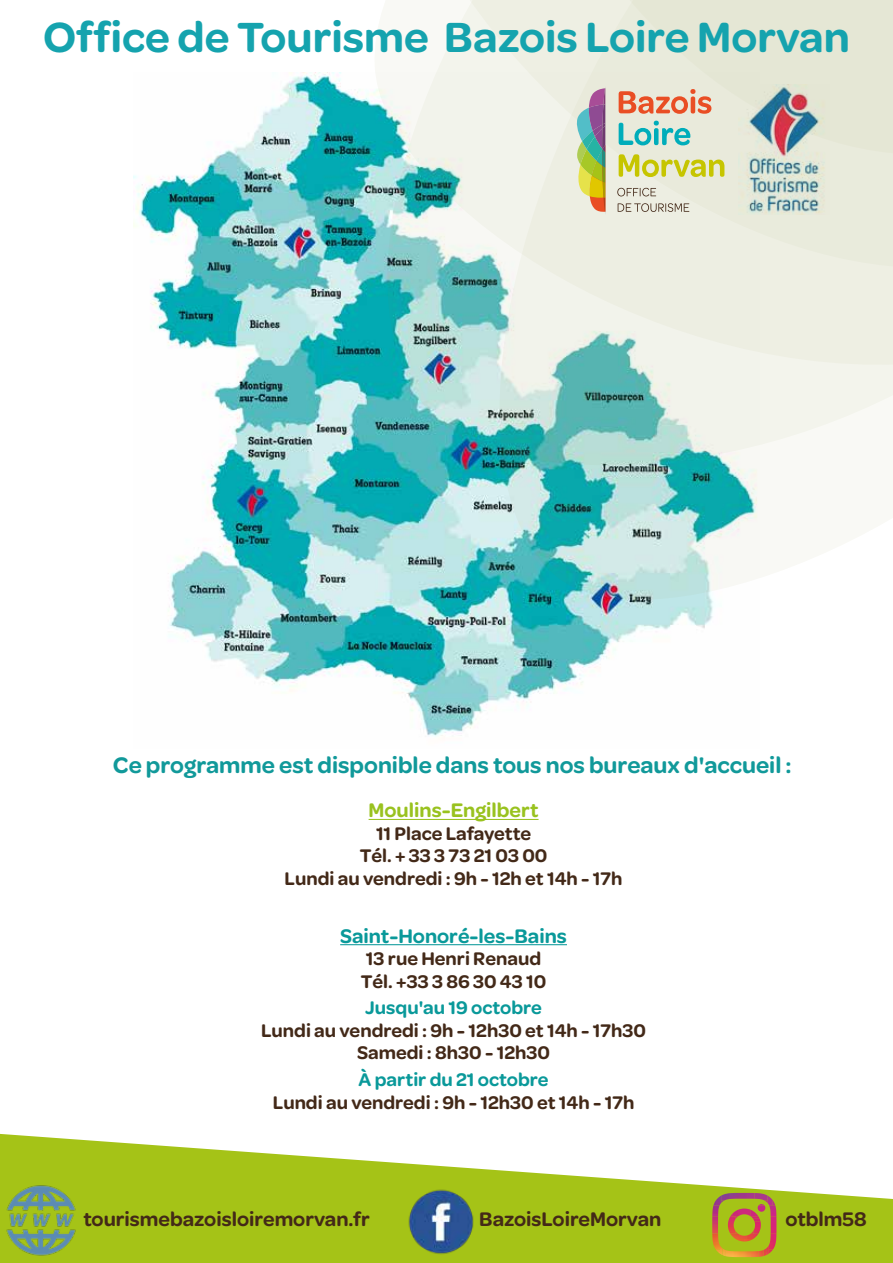
<style>
.page{position:relative;width:893px;height:1263px;background:#fff}
.page>*{position:absolute;margin:0;border:0;box-sizing:border-box;transform-origin:0 0}
.t1{font:600 45px "Omnes";color:#15a3ae}
.t2{font:600 24px "Omnes";color:#11999a}
.t3{font:600 21px "Omnes";color:#432918}
.t4{font:600 21px "Omnes";color:#0a999a}
.t5{font:600 21px "Omnes";color:#99c21f}
.t6{font:600 19.5px/22.5px "Omnes";color:#432918;text-align:center}
.t7{font:600 19.5px "Omnes";color:#0a999a}
</style>
<div class="page">
<svg style="left:0;top:1134px;width:893px;height:129px;fill:#a5c317"></svg>
<img style="left:134px;top:72px;width:580px;height:664px">
<img style="left:375px;top:366px;width:123px;height:101px">
<svg style="left:498px;top:366px;width:395px;height:235px"></svg>
<svg style="left:369px;top:72px;width:524px;height:294px;background:#c7e1d9"></svg>
<svg style="left:371px;top:0;width:522px;height:270px"></svg>
<svg style="left:491px;top:0;width:402px;height:156px;background:#e3e5d7"></svg>
<svg style="left:577px;top:86px;width:29px;height:129px;background:#abae87"></svg>
<svg style="left:619px;top:89px;width:92px;height:25px;background:#e9a68b"></svg>
<svg style="left:619px;top:121px;width:71px;height:24px;background:#8dd2ce"></svg>
<svg style="left:619px;top:154px;width:105px;height:23px;background:#dada7e"></svg>
<svg style="left:617px;top:188px;width:39px;height:8px"></svg>
<svg style="left:618px;top:203px;width:71px;height:9px"></svg>
<hr style="left:369px;top:819px;width:170px;height:1px;background:#99c21f">
<hr style="left:340px;top:944px;width:227px;height:1px;background:#0a999a">
<img style="left:399px;top:1179px;width:84px;height:84px">
<img style="left:0;top:1179px;width:81px;height:81px">
<svg style="left:712px;top:1193px;width:64px;height:64px;background:#b68f37"></svg>
<h1 class="t1" style="left:43px;top:5px;width:808px">Office de Tourisme Bazois Loire Morvan</h1>
<p class="t2" style="left:113px;top:748px;width:680px">Ce programme est disponible dans tous nos bureaux d'accueil :</p>
<p class="t5" style="left:369px;top:795px;width:171px">Moulins-Engilbert</p>
<p class="t6" style="left:285px;top:821px;width:339px">11 Place Lafayette<br>Tél. + 33 3 73 21 03 00<br>Lundi au vendredi : 9h - 12h et 14h - 17h</p>
<p class="t4" style="left:340px;top:921px;width:228px">Saint-Honoré-les-Bains</p>
<p class="t6" style="left:361px;top:946px;width:187px;text-align:left">13 rue Henri Renaud<br>Tél. +33 3 86 30 43 10</p>
<p class="t7" style="left:365px;top:994px;width:178px">Jusqu'au 19 octobre</p>
<p class="t6" style="left:261px;top:1018px;width:387px">Lundi au vendredi : 9h - 12h30 et 14h - 17h30<br>Samedi : 8h30 - 12h30</p>
<p class="t7" style="left:359px;top:1066px;width:191px">À partir du 21 octobre</p>
<p class="t6" style="left:273px;top:1090px;width:363px">Lundi au vendredi : 9h - 12h30 et 14h - 17h</p>
<p class="t3" style="left:83px;top:1204px;width:288px">tourismebazoisloiremorvan.fr</p>
<p class="t3" style="left:479px;top:1204px;width:184px">BazoisLoireMorvan</p>
<p class="t3" style="left:785px;top:1204px;width:83px">otblm58</p>
</div>
